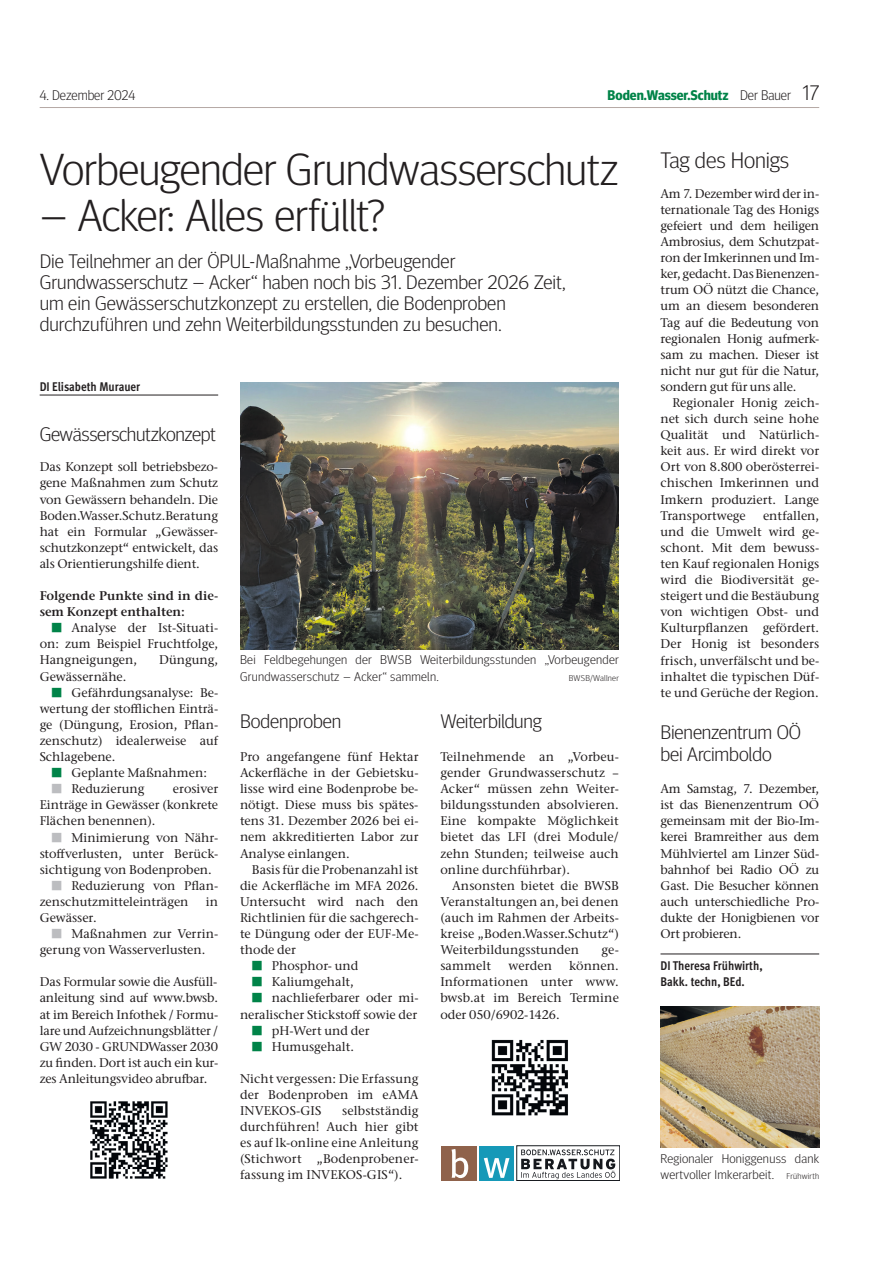
<style>
.page{position:relative;width:893px;height:1263px;background:#fff}
.page>*{position:absolute;margin:0;border:0;box-sizing:border-box;transform-origin:0 0}
.t1{font:300 44.85px "Meta Head OT";letter-spacing:-.015em;color:#231f20;scale:1.05 1}
.t2{font:300 22.35px "Meta Head OT";color:#231f20;scale:1.05 1}
.t3{font:300 19.65px/21px "Meta Head OT";color:#231f20;scale:1.05 1}
.t4{font:300 19.65px "Meta Head OT";letter-spacing:-.02em;color:#231f20;scale:1.05 1}
.t5{font:700 13.95px "Meta Head OT";color:#008348}
.t6{font:300 13.95px "Meta Head OT";color:#231f20}
.t7{font:500 12.6px/16px "Stone Serif ITC Pro";color:#231f20;text-align:justify}
.t8{font:300 12.6px/16px "Meta Head OT";letter-spacing:.02em;color:#231f20;scale:1.05 1}
.t9{font:700 condensed 12.6px/16px "Meta OT";color:#231f20}
.t10{font:600 12.6px/16px "Stone Serif ITC Pro";color:#231f20}
.t11{font:300 8.4px "Meta Head OT";letter-spacing:.03em;color:#231f20;scale:1.05 1}
.s1{font-weight:300;color:#231f20}
.s2{font-weight:300;font-size:21px;color:#231f20}
.s3{font-family:"Meta OT";font-weight:400;font-stretch:condensed;color:#008348}
.s4{font-family:"Meta OT";font-weight:400;font-stretch:condensed;color:#bcbdc0}
</style>
<div class="page">
<hr style="left:40px;top:107px;width:779px;height:1px;background:#b5a9a5">
<hr style="left:40px;top:395px;width:178px;height:1px;background:#231f20">
<img style="left:240px;top:382px;width:379px;height:267px">
<img style="left:90px;top:1101px;width:78px;height:78px">
<img style="left:491px;top:1039px;width:77px;height:77px">
<div style="left:517px;top:1146px;width:103px;height:35px;border:1px solid #15181d"></div>
<svg style="left:521px;top:1149px;width:94px;height:30px"></svg>
<div style="left:441px;top:1146px;width:35px;height:35px;background:#8f624b"></div>
<div style="left:479px;top:1146px;width:35px;height:35px;background:#1699b8"></div>
<svg style="left:451px;top:1149px;width:17px;height:29px"></svg>
<svg style="left:484px;top:1158px;width:25px;height:20px"></svg>
<hr style="left:660px;top:954px;width:159px;height:1px;background:#231f20">
<img style="left:660px;top:1006px;width:159px;height:141px">
<p class="t6" style="left:40px;top:90px;width:97px">4. Dezember 2024</p>
<p class="t5" style="left:607px;top:90px;width:213px">Boden.Wasser.Schutz <span class="s1">Der Bauer</span> <span class="s2">17</span></p>
<h1 class="t1" style="left:40px;top:152px;width:553px">Vorbeugender Grundwasserschutz</h1>
<h1 class="t1" style="left:40px;top:198px;width:330px">– Acker: Alles erfüllt?</h1>
<p class="t3" style="left:40px;top:253px;width:503px">Die Teilnehmer an der ÖPUL-Maßnahme „Vorbeugender Grundwasserschutz – Acker“ haben noch bis 31. Dezember 2026 Zeit, um ein Gewässerschutzkonzept zu erstellen, die Bodenproben durchzuführen und zehn Weiterbildungsstunden zu besuchen.</p>
<p class="t9" style="left:40px;top:380px;width:102px">DI Elisabeth Murauer</p>
<h3 class="t4" style="left:40px;top:427px;width:169px">Gewässerschutzkonzept</h3>
<p class="t7" style="left:40px;top:460px;width:180px">Das Konzept soll betriebsbezo&shy;gene Maßnahmen zum Schutz von Gewässern behandeln. Die Boden.Wasser.Schutz.Beratung hat ein Formular „Gewässer&shy;schutzkonzept“ entwickelt, das als Orientierungshilfe dient.</p>
<p class="t10" style="left:40px;top:589px;width:180px">Folgende Punkte sind in die&shy;sem Konzept enthalten:</p>
<p class="t7" style="left:40px;top:621px;width:180px;text-indent:12px"><span class="s3">■</span> Analyse der Ist-Situati&shy;on: zum Beispiel Fruchtfolge, Hangneigungen,</p>
<p class="t7" style="left:159px;top:653px;width:61px">Düngung,</p>
<p class="t7" style="left:40px;top:670px;width:88px">Gewässernähe.</p>
<p class="t7" style="left:40px;top:686px;width:180px;text-indent:12px"><span class="s3">■</span> Gefährdungsanalyse: Be&shy;wertung der stofflichen Einträ&shy;ge (Düngung, Erosion, Pflan&shy;zenschutz) idealerweise auf Schlagebene.</p>
<p class="t7" style="left:52px;top:766px;width:157px"><span class="s3">■</span> Geplante Maßnahmen:</p>
<p class="t7" style="left:52px;top:782px;width:95px"><span class="s4">■</span> Reduzierung</p>
<p class="t7" style="left:40px;top:782px;width:180px;text-indent:133px">erosiver Einträge in Gewässer (konkrete Flächen benennen).</p>
<p class="t7" style="left:40px;top:830px;width:180px;text-indent:12px"><span class="s4">■</span> Minimierung von Nähr&shy;stoffverlusten, unter Berück&shy;sichtigung von Bodenproben.</p>
<p class="t7" style="left:40px;top:879px;width:180px;text-indent:12px"><span class="s4">■</span> Reduzierung von Pflan&shy;zenschutzmitteleinträgen</p>
<p class="t7" style="left:206px;top:895px;width:14px">in</p>
<p class="t7" style="left:40px;top:911px;width:58px">Gewässer.</p>
<p class="t7" style="left:40px;top:927px;width:180px;text-indent:12px"><span class="s4">■</span> Maßnahmen zur Verrin&shy;gerung von Wasserverlusten.</p>
<p class="t7" style="left:40px;top:975px;width:180px">Das Formular sowie die Ausfüll&shy;anleitung sind auf www.bwsb. at im Bereich Infothek / Formu&shy;lare und Aufzeichnungsblätter / GW 2030 - GRUNDWasser 2030 zu finden. Dort ist auch ein kur&shy;zes Anleitungsvideo abrufbar.</p>
<p class="t8" style="left:240px;top:653px;width:362px">Bei Feldbegehungen der BWSB Weiterbildungsstunden „Vorbeugender<br>Grundwasserschutz – Acker“ sammeln.</p>
<p class="t11" style="left:569px;top:674px;width:49px">BWSB/Wallner</p>
<h3 class="t3" style="left:240px;top:713px;width:98px">Bodenproben</h3>
<p class="t7" style="left:240px;top:750px;width:180px">Pro angefangene fünf Hektar Ackerfläche in der Gebietsku&shy;lisse wird eine Bodenprobe be&shy;nötigt. Diese muss bis spätes&shy;tens 31. Dezember 2026 bei ei&shy;nem akkreditierten Labor zur Analyse einlangen.</p>
<p class="t7" style="left:240px;top:863px;width:180px;text-indent:12px">Basis für die Probenanzahl ist die Ackerfläche im MFA 2026.<br>Untersucht wird nach den Richtlinien für die sachgerech&shy;te Düngung oder der EUF-Me&shy;thode der</p>
<p class="t7" style="left:252px;top:959px;width:108px"><span class="s3">■</span> Phosphor- und</p>
<p class="t7" style="left:252px;top:975px;width:103px"><span class="s3">■</span> Kaliumgehalt,</p>
<p class="t7" style="left:240px;top:991px;width:180px;text-align:right"><span class="s3">■</span> nachlieferbarer oder mi&shy;neralischer Stickstoff sowie der</p>
<p class="t7" style="left:252px;top:1024px;width:119px"><span class="s3">■</span> pH-Wert und der</p>
<p class="t7" style="left:252px;top:1040px;width:104px"><span class="s3">■</span> Humusgehalt.</p>
<p class="t7" style="left:240px;top:1072px;width:180px">Nicht vergessen: Die Erfassung der Bodenproben im eAMA INVEKOS-GIS</p>
<p class="t7" style="left:240px;top:1104px;width:180px;text-indent:102px">selbstständig durchführen! Auch hier gibt es auf lk-online eine Anleitung (Stichwort „Bodenprobener&shy;fassung im INVEKOS-GIS“).</p>
<h3 class="t3" style="left:440px;top:713px;width:98px">Weiterbildung</h3>
<p class="t7" style="left:440px;top:750px;width:180px">Teilnehmende an „Vorbeu&shy;gender Grundwasserschutz – Acker“ müssen zehn Weiter&shy;bildungsstunden absolvieren.<br>Eine kompakte Möglichkeit bietet das LFI (drei Module/ zehn Stunden; teilweise auch online durchführbar).</p>
<p class="t7" style="left:440px;top:879px;width:180px;text-indent:12px">Ansonsten bietet die BWSB Veranstaltungen an, bei denen (auch im Rahmen der Arbeits&shy;kreise „Boden.Wasser.Schutz“)<br>Weiterbildungsstunden</p>
<p class="t7" style="left:601px;top:943px;width:19px">ge-</p>
<p class="t7" style="left:440px;top:959px;width:52px">sammelt</p>
<p class="t7" style="left:508px;top:959px;width:45px">werden</p>
<p class="t7" style="left:440px;top:959px;width:180px;text-indent:129px">können.<br>Informationen unter www. bwsb.at im Bereich Termine oder 050/6902-1426.</p>
<h2 class="t2" style="left:660px;top:152px;width:124px">Tag des Honigs</h2>
<p class="t7" style="left:660px;top:187px;width:160px">Am 7. Dezember wird der in&shy;ternationale Tag des Honigs gefeiert und dem heiligen Ambrosius, dem Schutzpat&shy;ron der Imkerinnen und Im&shy;ker, gedacht. Das Bienenzen&shy;trum OÖ nützt die Chance, um an diesem besonderen Tag auf die Bedeutung von regionalen Honig aufmerk&shy;sam zu machen. Dieser ist nicht nur gut für die Natur, sondern gut für uns alle.</p>
<p class="t7" style="left:660px;top:396px;width:160px;text-indent:12px">Regionaler Honig zeich&shy;net sich durch seine hohe Qualität und Natürlich&shy;keit aus. Er wird direkt vor Ort von 8.800 oberösterrei&shy;chischen Imkerinnen und Imkern produziert. Lange Transportwege</p>
<p class="t7" style="left:660px;top:509px;width:160px;text-indent:103px">entfallen, und die Umwelt wird ge&shy;schont. Mit dem bewuss&shy;ten Kauf regionalen Honigs wird die Biodiversität ge&shy;steigert und die Bestäubung von wichtigen Obst- und Kulturpflanzen gefördert.<br>Der Honig ist besonders frisch, unverfälscht und be&shy;inhaltet die typischen Düf&shy;te und Gerüche der Region.</p>
<h3 class="t3" style="left:660px;top:723px;width:135px;line-height:22.4px">Bienenzentrum OÖ bei Arcimboldo</h3>
<p class="t7" style="left:660px;top:782px;width:160px">Am Samstag, 7. Dezember, ist das Bienenzentrum OÖ gemeinsam mit der Bio-Im&shy;kerei Bramreither aus dem Mühlviertel am Linzer Süd&shy;bahnhof bei Radio OÖ zu Gast. Die Besucher können auch unterschiedliche Pro&shy;dukte der Honigbienen vor Ort probieren.</p>
<p class="t9" style="left:660px;top:959px;width:104px">DI Theresa Frühwirth,<br>Bakk. techn, BEd.</p>
<p class="t8" style="left:660px;top:1152px;width:153px">Regionaler Honiggenuss dank wertvoller Imkerarbeit.</p>
<p class="t11" style="left:786px;top:1173px;width:33px">Frühwirth</p>
</div>
